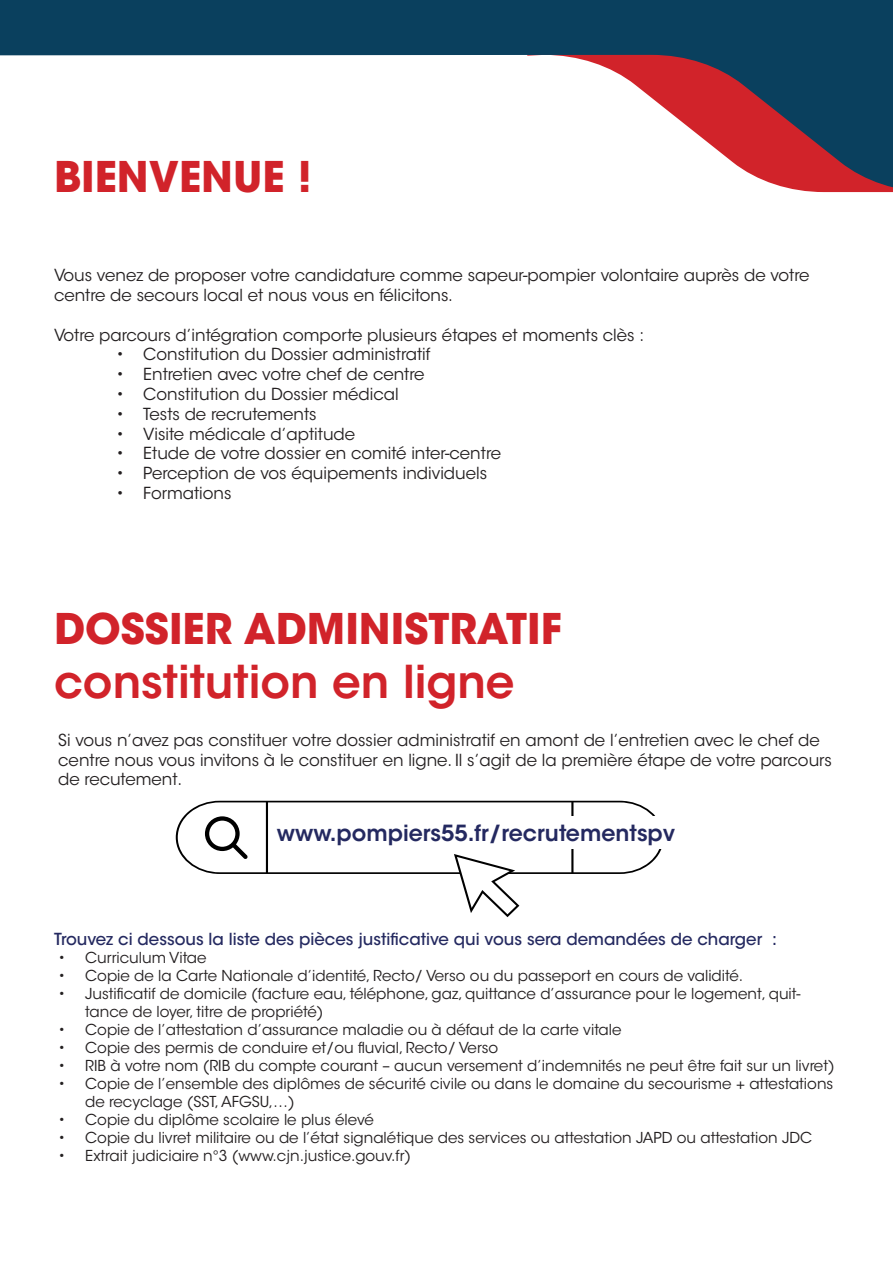
<style>
.page{position:relative;width:893px;height:1263px;background:#fff}
.page>*{position:absolute;margin:0;border:0;box-sizing:border-box;transform-origin:0 0}
.t1{font:600 45px "ITC Avant Garde Std";color:#d1232a}
.t2{font:700 42px "ITC Avant Garde Std";color:#d1232a}
.t3{font:600 22.05px "ITC Avant Garde Std";color:#242960}
.t4{font:16.5px/19.8px "ITC Avant Garde Std";color:#231f20}
.t5{font:500 16.5px "ITC Avant Garde Std";color:#242960}
.t6{font:15px/18px "ITC Avant Garde Std";color:#231f20}
</style>
<div class="page">
<svg style="left:0;top:0;width:893px;height:192px"></svg>
<svg style="left:176px;top:801px;width:486px;height:116px"></svg>
<div style="left:277px;top:816px;width:408px;height:32px;background:#fff"></div>
<p class="t2" style="left:54px;top:149px;width:259px">BIENVENUE !</p>
<p class="t4" style="left:54px;top:265px;width:757px">Vous venez de proposer votre candidature comme sapeur-pompier volontaire auprès de votre centre de secours local et nous vous en félicitons.</p>
<p class="t4" style="left:54px;top:325px;width:592px">Votre parcours d’intégration comporte plusieurs étapes et moments clès :</p>
<p class="t4" style="left:116px;top:345px;width:316px">• Constitution du Dossier administratif</p>
<p class="t4" style="left:116px;top:364px;width:310px">• Entretien avec votre chef de centre</p>
<p class="t4" style="left:116px;top:384px;width:284px">• Constitution du Dossier médical</p>
<p class="t4" style="left:116px;top:404px;width:202px">• Tests de recrutements</p>
<p class="t4" style="left:116px;top:424px;width:240px">• Visite médicale d’aptitude</p>
<p class="t4" style="left:116px;top:444px;width:386px">• Etude de votre dossier en comité inter-centre</p>
<p class="t4" style="left:116px;top:463px;width:372px">• Perception de vos équipements individuels</p>
<p class="t4" style="left:116px;top:483px;width:117px">• Formations</p>
<p class="t2" style="left:54px;top:601px;width:509px">DOSSIER ADMINISTRATIF</p>
<p class="t1" style="left:54px;top:653px;width:462px">constitution en ligne</p>
<p class="t4" style="left:58px;top:730px;width:775px">Si vous n’avez pas constituer votre dossier administratif en amont de l’entretien avec le chef de centre nous vous invitons à le constituer en ligne. Il s’agit de la première étape de votre parcours de recutement.</p>
<p class="t3" style="left:277px;top:818px;width:400px">www.pompiers55.fr/recrutementspv</p>
<p class="t5" style="left:54px;top:929px;width:724px">Trouvez ci dessous la liste des pièces justificative qui vous sera demandées de charger :</p>
<p class="t6" style="left:58px;top:949px;width:150px">• Curriculum Vitae</p>
<p class="t6" style="left:58px;top:967px;width:686px">• Copie de la Carte Nationale d’identité, Recto/ Verso ou du passeport en cours de validité.</p>
<p class="t6" style="left:85px;top:985px;width:717px;text-indent:-27px">• Justificatif de domicile (facture eau, téléphone, gaz, quittance d’assurance pour le logement, quit&shy;tance de loyer, titre de propriété)</p>
<p class="t6" style="left:58px;top:1021px;width:565px">• Copie de l’attestation d’assurance maladie ou à défaut de la carte vitale</p>
<p class="t6" style="left:58px;top:1039px;width:442px">• Copie des permis de conduire et/ou fluvial, Recto/ Verso</p>
<p class="t6" style="left:58px;top:1057px;width:778px">• RIB à votre nom (RIB du compte courant – aucun versement d’indemnités ne peut être fait sur un livret)</p>
<p class="t6" style="left:85px;top:1075px;width:749px;text-indent:-27px">• Copie de l’ensemble des diplômes de sécurité civile ou dans le domaine du secourisme + attestations de recyclage (SST, AFGSU,…)</p>
<p class="t6" style="left:58px;top:1111px;width:317px">• Copie du diplôme scolaire le plus élevé</p>
<p class="t6" style="left:58px;top:1129px;width:755px">• Copie du livret militaire ou de l’état signalétique des services ou attestation JAPD ou attestation JDC</p>
<p class="t6" style="left:58px;top:1147px;width:354px">• Extrait judiciaire n°3 (www.cjn.justice.gouv.fr)</p>
</div>
